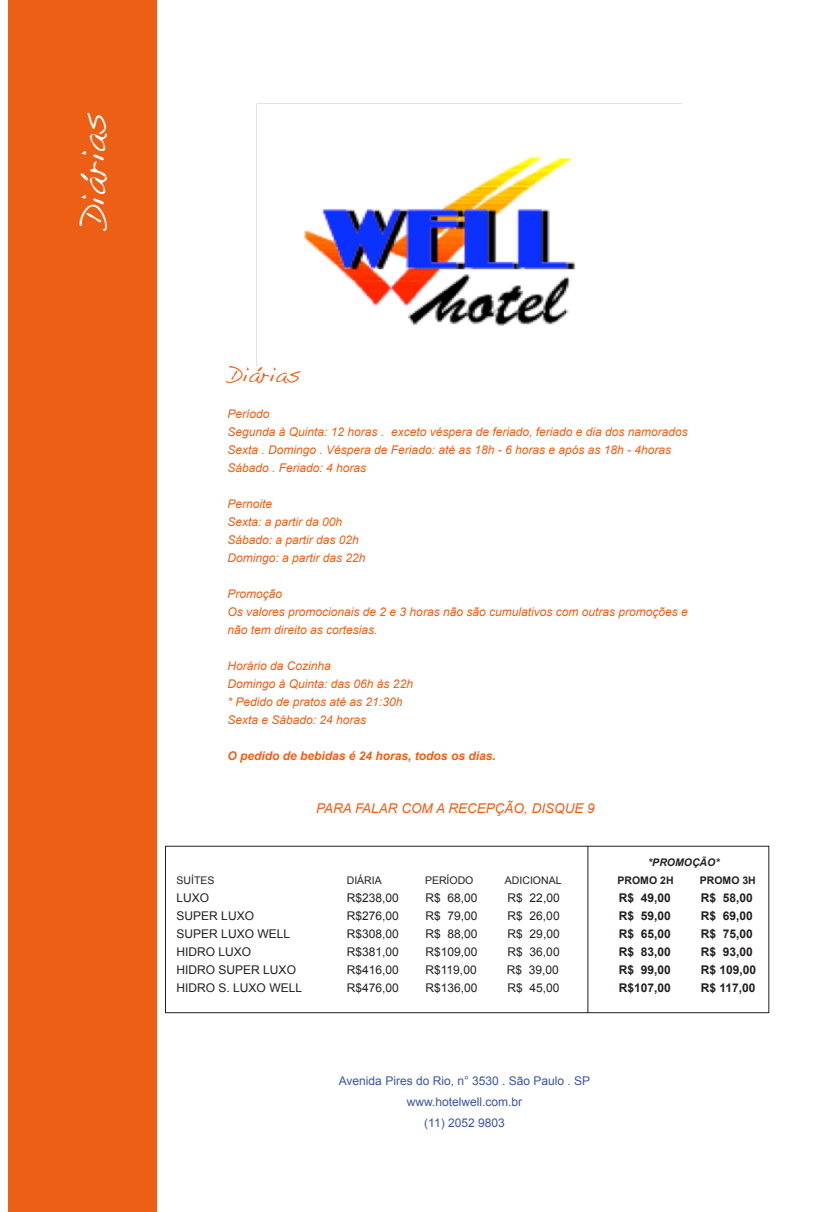
<style>
.page{position:relative;width:821px;height:1212px;background:#fff}
.page>*{position:absolute;margin:0;border:0;box-sizing:border-box;transform-origin:0 0}
.t1{font:36px "Handwriting Dakota";color:#fff}
.t2{font:22.5px "Handwriting Dakota";color:#ee5f16}
.t3{font:italic 13.5px "Arial";color:#ee5f16}
.t4{font:italic 12px/18px "Arial";color:#ee5f16}
.t5{font:12px "Arial";color:#231f20}
.t6{font:700 12px "Arial";color:#231f20}
.t7{font:12px/21px "Arial";color:#3854a5;text-align:center}
.t8{font:italic 700 12px "Arial";color:#ee5f16}
.t9{font:10.5px "Arial";color:#231f20}
.t10{font:700 10.5px "Arial";color:#231f20}
.t11{font:italic 700 10.5px "Arial";color:#231f20}
</style>
<div class="page">
<div style="left:8px;top:0;width:149px;height:1212px;background:#ee5f16"></div>
<div style="left:165px;top:846px;width:604px;height:167px;border:1px solid #231f20"></div>
<img style="left:304px;top:156px;width:272px;height:170px">
<hr style="left:587px;top:846px;width:1px;height:167px;background:#231f20">
<h1 class="t1" style="left:72px;top:229px;width:118px;rotate:-90deg">Diárias</h1>
<h2 class="t2" style="left:227px;top:361px;width:74px">Diárias</h2>
<p class="t4" style="left:227px;top:405px;width:462px">Período<br>Segunda à Quinta: 12 horas . exceto véspera de feriado, feriado e dia dos namorados Sexta . Domingo . Véspera de Feriado: até as 18h - 6 horas e após as 18h - 4horas Sábado . Feriado: 4 horas</p>
<p class="t4" style="left:227px;top:495px;width:140px">Pernoite<br>Sexta: a partir da 00h<br>Sábado: a partir das 02h<br>Domingo: a partir das 22h</p>
<p class="t4" style="left:227px;top:585px;width:462px">Promoção<br>Os valores promocionais de 2 e 3 horas não são cumulativos com outras promoções e não tem direito as cortesias.</p>
<p class="t4" style="left:227px;top:657px;width:187px">Horário da Cozinha<br>Domingo à Quinta: das 06h às 22h * Pedido de pratos até as 21:30h<br>Sexta e Sábado: 24 horas</p>
<p class="t8" style="left:227px;top:748px;width:270px">O pedido de bebidas é 24 horas, todos os dias.</p>
<p class="t3" style="left:316px;top:799px;width:280px">PARA FALAR COM A RECEPÇÃO, DISQUE 9</p>
<p class="t11" style="left:648px;top:855px;width:73px">*PROMOÇÃO*</p>
<p class="t9" style="left:177px;top:873px;width:39px">SUÍTES</p>
<p class="t9" style="left:347px;top:873px;width:37px">DIÁRIA</p>
<p class="t9" style="left:425px;top:873px;width:50px">PERÍODO</p>
<p class="t9" style="left:505px;top:873px;width:58px">ADICIONAL</p>
<p class="t10" style="left:617px;top:873px;width:58px">PROMO 2H</p>
<p class="t10" style="left:700px;top:873px;width:58px">PROMO 3H</p>
<p class="t5" style="left:177px;top:890px;width:34px">LUXO</p>
<p class="t5" style="left:347px;top:890px;width:54px">R$238,00</p>
<p class="t5" style="left:425px;top:890px;width:54px">R$ 68,00</p>
<p class="t5" style="left:507px;top:890px;width:54px">R$ 22,00</p>
<p class="t6" style="left:619px;top:889px;width:54px">R$ 49,00</p>
<p class="t6" style="left:701px;top:889px;width:54px">R$ 58,00</p>
<p class="t5" style="left:177px;top:908px;width:79px">SUPER LUXO</p>
<p class="t5" style="left:347px;top:908px;width:54px">R$276,00</p>
<p class="t5" style="left:425px;top:908px;width:54px">R$ 79,00</p>
<p class="t5" style="left:507px;top:908px;width:54px">R$ 26,00</p>
<p class="t6" style="left:619px;top:907px;width:54px">R$ 59,00</p>
<p class="t6" style="left:701px;top:907px;width:54px">R$ 69,00</p>
<p class="t5" style="left:177px;top:926px;width:115px">SUPER LUXO WELL</p>
<p class="t5" style="left:347px;top:926px;width:54px">R$308,00</p>
<p class="t5" style="left:425px;top:926px;width:54px">R$ 88,00</p>
<p class="t5" style="left:507px;top:926px;width:54px">R$ 29,00</p>
<p class="t6" style="left:619px;top:925px;width:54px">R$ 65,00</p>
<p class="t6" style="left:701px;top:925px;width:54px">R$ 75,00</p>
<p class="t5" style="left:177px;top:944px;width:76px">HIDRO LUXO</p>
<p class="t5" style="left:347px;top:944px;width:54px">R$381,00</p>
<p class="t5" style="left:425px;top:944px;width:54px">R$109,00</p>
<p class="t5" style="left:507px;top:944px;width:54px">R$ 36,00</p>
<p class="t6" style="left:619px;top:943px;width:54px">R$ 83,00</p>
<p class="t6" style="left:701px;top:943px;width:54px">R$ 93,00</p>
<p class="t5" style="left:177px;top:962px;width:121px">HIDRO SUPER LUXO</p>
<p class="t5" style="left:347px;top:962px;width:54px">R$416,00</p>
<p class="t5" style="left:425px;top:962px;width:53px">R$119,00</p>
<p class="t5" style="left:506px;top:962px;width:54px">R$ 39,00</p>
<p class="t6" style="left:619px;top:961px;width:54px">R$ 99,00</p>
<p class="t6" style="left:701px;top:961px;width:57px">R$ 109,00</p>
<p class="t5" style="left:177px;top:980px;width:127px">HIDRO S. LUXO WELL</p>
<p class="t5" style="left:347px;top:980px;width:54px">R$476,00</p>
<p class="t5" style="left:425px;top:980px;width:54px">R$136,00</p>
<p class="t5" style="left:507px;top:980px;width:54px">R$ 45,00</p>
<p class="t6" style="left:619px;top:979px;width:54px">R$107,00</p>
<p class="t6" style="left:701px;top:979px;width:56px">R$ 117,00</p>
<p class="t7" style="left:339px;top:1070px;width:253px">Avenida Pires do Rio, n° 3530 . São Paulo . SP www.hotelwell.com.br<br>(11) 2052 9803</p>
</div>
